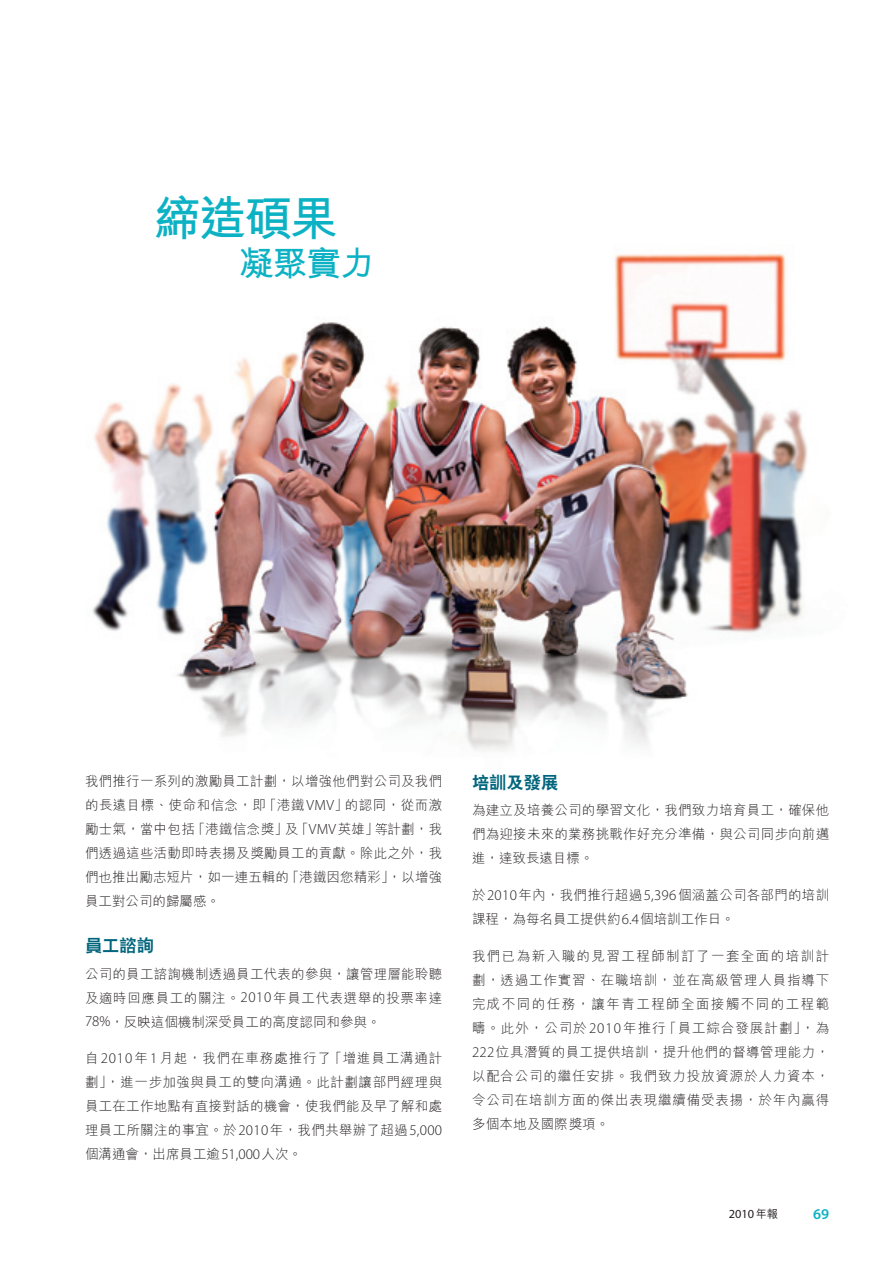
<style>
.page{position:relative;width:893px;height:1263px;background:#fff}
.page>*{position:absolute;margin:0;border:0;box-sizing:border-box;transform-origin:0 0}
.t1{font:700 48px "M Hei HK";color:#0cb2c4}
.t2{font:700 34.5px "M Hei HK";color:#0cb2c4}
.t3{font:800 17.25px "C Hei 2 HK";color:#00657c}
.t4{font:600 15px "Myriad Pro";color:#0cb2c4}
.t5{font:300 13.5px/24px "M Hei HK";letter-spacing:.02em;color:#231f20;text-align:justify}
.t6{font:12.3px "Myriad Pro";color:#231f20}
.s1{font-family:"Myriad Pro";font-size:14.85px}
.s2{font-family:"M Hei HK";font-weight:500;font-size:11.25px}
</style>
<div class="page">
<img style="left:92px;top:253px;width:716px;height:497px">
<svg style="left:376px;top:823px;width:11px;height:12px"></svg>
<h1 class="t1" style="left:153px;top:184px;width:186px">締造碩果</h1>
<h2 class="t2" style="left:239px;top:238px;width:137px">凝聚實力</h2>
<p class="t5" style="left:85px;top:768px;width:359px">我們推行一系列的激勵員工計劃，以增強他們對公司及我們的長遠目標、使命和信念，即「港鐵<span class="s1">VMV</span>」的認同，從而激勵士氣，當中包括「港鐵信念獎」及「<span class="s1">VMV</span>英雄」 計劃，我們透過這些活動即時表揚及獎勵員工的貢獻。除此之外，我們也推出勵志短片，如一連五輯的「港鐵因您精彩」，以增強員工對公司的歸屬感。</p>
<p class="t3" style="left:85px;top:934px;width:70px">員工諮詢</p>
<p class="t5" style="left:85px;top:961px;width:359px">公司的員工諮詢機制透過員工代表的參與，讓管理層能聆聽及適時回應員工的關注。<span class="s1">2010</span>年員工代表選舉的投票率達<span class="s1">78%</span>，反映這個機制深受員工的高度認同和參與。</p>
<p class="t5" style="left:85px;top:1046px;width:359px">自<span class="s1">2010</span>年<span class="s1">1</span>月起，我們在車務處推行了「增進員工溝通計劃」，進一步加強與員工的雙向溝通。此計劃讓部門經理與員工在工作地點有直接對話的機會，使我們能及早了解和處理員工所關注的事宜。於<span class="s1">2010</span>年，我們共舉辦了超過<span class="s1">5,000</span>個溝通會，出席員工逾<span class="s1">51,000</span>人次。</p>
<p class="t3" style="left:472px;top:771px;width:88px">培訓及發展</p>
<p class="t5" style="left:472px;top:798px;width:359px">為建立及培養公司的學習文化，我們致力培育員工，確保他們為迎接未來的業務挑戰作好充分準備，與公司同步向前邁進，達致長遠目標。</p>
<p class="t5" style="left:472px;top:882px;width:359px">於<span class="s1">2010</span>年內，我們推行超過<span class="s1">5,396</span>個涵蓋公司各部門的培訓課程，為每名員工提供約<span class="s1">6.4</span>個培訓工作日。</p>
<p class="t5" style="left:472px;top:943px;width:359px">我們已為新入職的見習工程師制訂了一套全面的培訓計劃，透過工作實習、在職培訓，並在高級管理人員指導下完成不同的任務，讓年青工程師全面接觸不同的工程範疇。此外，公司於<span class="s1">2010</span>年推行「員工綜合發展計劃」，為<span class="s1">222</span>位具潛質的員工提供培訓，提升他們的督導管理能力，以配合公司的繼任安排。我們致力投放資源於人力資本，令公司在培訓方面的傑出表現繼續備受表揚，於年內贏得多個本地及國際獎項。</p>
<p class="t6" style="left:729px;top:1206px;width:51px">2010<span class="s2">年報</span></p>
<p class="t4" style="left:813px;top:1204px;width:18px">69</p>
</div>
